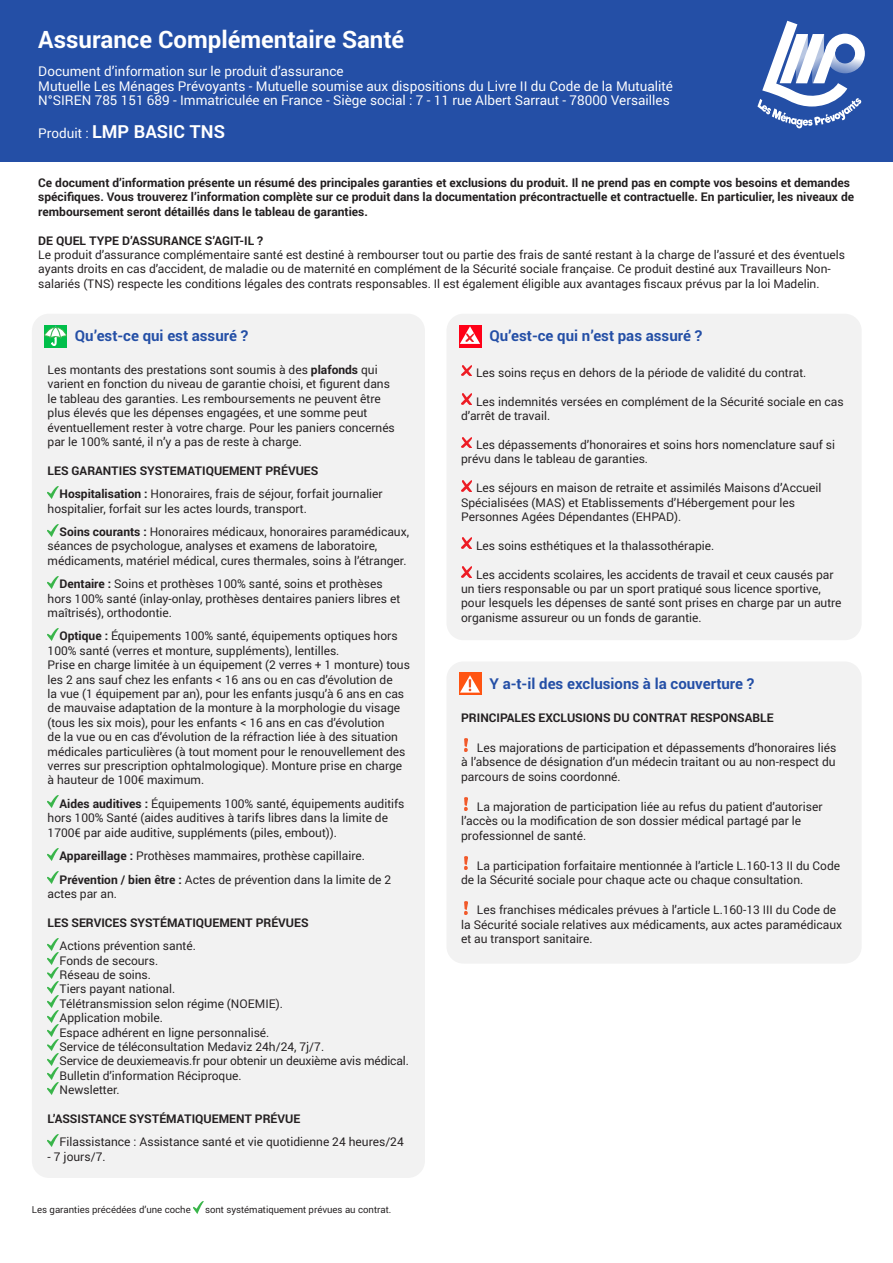
<style>
.page{position:relative;width:893px;height:1263px;background:#fff}
.page>*{position:absolute;margin:0;border:0;box-sizing:border-box;transform-origin:0 0}
.t1{font:700 24px "Roboto";color:#fff}
.t2{font:700 18px "Roboto";color:#fff}
.t3{font:700 15px "Roboto";color:#244fa6}
.t4{font:13.5px/14.2px "Roboto";color:#fff}
.t5{font:12px/14.4px "Roboto";color:#231f20}
.t6{font:700 12px/14.4px "Roboto";color:#231f20}
.t7{font:9.6px "Roboto";color:#231f20}
.s1{font-weight:400;font-size:13.5px}
.s2{font-weight:700}
.s3{font-weight:400}
</style>
<div class="page">
<div style="left:0;top:0;width:893px;height:162px;background:#244fa6"></div>
<svg style="left:757px;top:21px;width:108px;height:107px"></svg>
<svg style="left:193px;top:1201px;width:11px;height:12px"></svg>
<div style="left:32px;top:314px;width:393px;height:864px;background:#f2f2f2;border-radius:17px"></div>
<svg style="left:48px;top:486px;width:10px;height:12px"></svg>
<svg style="left:48px;top:524px;width:10px;height:12px"></svg>
<svg style="left:48px;top:576px;width:10px;height:12px"></svg>
<svg style="left:48px;top:628px;width:10px;height:12px"></svg>
<svg style="left:48px;top:796px;width:10px;height:12px"></svg>
<svg style="left:48px;top:848px;width:10px;height:12px"></svg>
<svg style="left:48px;top:871px;width:10px;height:12px"></svg>
<svg style="left:48px;top:938px;width:10px;height:156px"></svg>
<svg style="left:48px;top:1134px;width:10px;height:12px"></svg>
<svg style="left:44px;top:325px;width:23px;height:22px"></svg>
<div style="left:446px;top:314px;width:416px;height:326px;background:#f2f2f2;border-radius:17px"></div>
<svg style="left:461px;top:365px;width:11px;height:11px"></svg>
<svg style="left:461px;top:394px;width:11px;height:11px"></svg>
<svg style="left:461px;top:437px;width:11px;height:11px"></svg>
<svg style="left:461px;top:480px;width:11px;height:11px"></svg>
<svg style="left:461px;top:538px;width:11px;height:11px"></svg>
<svg style="left:461px;top:567px;width:11px;height:10px"></svg>
<div style="left:459px;top:325px;width:22px;height:22px;background:#ff0017"></div>
<svg style="left:460px;top:326px;width:20px;height:18px"></svg>
<div style="left:446px;top:661px;width:416px;height:302px;background:#f2f2f2;border-radius:17px"></div>
<svg style="left:464px;top:739px;width:4px;height:13px"></svg>
<img style="left:464px;top:797px;width:4px;height:14px">
<img style="left:464px;top:856px;width:4px;height:14px">
<svg style="left:464px;top:901px;width:4px;height:13px"></svg>
<div style="left:459px;top:673px;width:22px;height:22px;background:#ff5412"></div>
<svg style="left:460px;top:675px;width:20px;height:18px"></svg>
<h1 class="t1" style="left:38px;top:23px;width:367px">Assurance Complémentaire Santé</h1>
<p class="t4" style="left:38px;top:64px;width:636px">Document d’information sur le produit d’assurance<br>Mutuelle Les Ménages Prévoyants - Mutuelle soumise aux dispositions du Livre II du Code de la Mutualité<br>N°SIREN 785 151 689 - Immatriculée en France - Siège social : 7 - 11 rue Albert Sarraut - 78000 Versailles</p>
<h2 class="t2" style="left:38px;top:120px;width:188px"><span class="s1">Produit :</span> LMP BASIC TNS</h2>
<p class="t6" style="left:38px;top:175px;width:817px">Ce document d’information présente un résumé des principales garanties et exclusions du produit. Il ne prend pas en compte vos besoins et demandes spécifiques. Vous trouverez l’information complète sur ce produit dans la documentation précontractuelle et contractuelle. En particulier, les niveaux de remboursement seront détaillés dans le tableau de garanties.</p>
<p class="t6" style="left:38px;top:233px;width:226px">DE QUEL TYPE D’ASSURANCE S’AGIT-IL ?</p>
<p class="t5" style="left:38px;top:247px;width:808px">Le produit d’assurance complémentaire santé est destiné à rembourser tout ou partie des frais de santé restant à la charge de l’assuré et des éventuels ayants droits en cas d’accident, de maladie ou de maternité en complément de la Sécurité sociale française. Ce produit destiné aux Travailleurs Non&shy;salariés (TNS) respecte les conditions légales des contrats responsables. Il est également éligible aux avantages fiscaux prévus par la loi Madelin.</p>
<p class="t3" style="left:75px;top:326px;width:175px">Qu’est-ce qui est assuré ?</p>
<p class="t5" style="left:48px;top:362px;width:349px">Les montants des prestations sont soumis à des <span class="s2">plafonds</span> qui varient en fonction du niveau de garantie choisi, et figurent dans le tableau des garanties. Les remboursements ne peuvent être plus élevés que les dépenses engagées, et une somme peut éventuellement rester à votre charge. Pour les paniers concernés par le 100% santé, il n’y a pas de reste à charge.</p>
<p class="t6" style="left:60px;top:458px;width:325px;line-height:23.4px;text-indent:-12px">LES GARANTIES SYSTEMATIQUEMENT PRÉVUES<br>Hospitalisation : <span class="s3">Honoraires, frais de séjour, forfait journalier</span></p>
<p class="t5" style="left:60px;top:496px;width:351px;line-height:23.4px;text-indent:-12px">hospitalier, forfait sur les actes lourds, transport.<br><span class="s2">Soins courants :</span> Honoraires médicaux, honoraires paramédicaux,</p>
<p class="t5" style="left:48px;top:539px;width:360px">séances de psychologue, analyses et examens de laboratoire, médicaments, matériel médical, cures thermales, soins à l’étranger.</p>
<p class="t5" style="left:48px;top:576px;width:354px;text-indent:12px"><span class="s2">Dentaire :</span> Soins et prothèses 100% santé, soins et prothèses hors 100% santé (inlay-onlay, prothèses dentaires paniers libres et maîtrisés), orthodontie.</p>
<p class="t5" style="left:48px;top:629px;width:364px;text-indent:12px"><span class="s2">Optique :</span> Équipements 100% santé, équipements optiques hors 100% santé (verres et monture, suppléments), lentilles.<br>Prise en charge limitée à un équipement (2 verres + 1 monture) tous les 2 ans sauf chez les enfants &lt; 16 ans ou en cas d’évolution de<br>la vue (1 équipement par an), pour les enfants jusqu’à 6 ans en cas de mauvaise adaptation de la monture à la morphologie du visage (tous les six mois), pour les enfants &lt; 16 ans en cas d’évolution<br>de la vue ou en cas d’évolution de la réfraction liée à des situation médicales particulières (à tout moment pour le renouvellement des verres sur prescription ophtalmologique). Monture prise en charge à hauteur de 100€ maximum.</p>
<p class="t5" style="left:48px;top:796px;width:358px;text-indent:12px"><span class="s2">Aides auditives :</span> Équipements 100% santé, équipements auditifs hors 100% Santé (aides auditives à tarifs libres dans la limite de<br>1700€ par aide auditive, suppléments (piles, embout)).</p>
<p class="t5" style="left:60px;top:844px;width:333px;line-height:23.4px"><span class="s2">Appareillage :</span> Prothèses mammaires, prothèse capillaire.<br><span class="s2">Prévention / bien être :</span> Actes de prévention dans la limite de 2</p>
<p class="t5" style="left:48px;top:886px;width:71px">actes par an.</p>
<p class="t6" style="left:48px;top:915px;width:262px">LES SERVICES SYSTÉMATIQUEMENT PRÉVUES</p>
<p class="t5" style="left:60px;top:938px;width:351px">Actions prévention santé.<br>Fonds de secours.<br>Réseau de soins.<br>Tiers payant national.<br>Télétransmission selon régime (NOEMIE).<br>Application mobile.<br>Espace adhérent en ligne personnalisé.<br>Service de téléconsultation Medaviz 24h/24, 7j/7.<br>Service de deuxiemeavis.fr pour obtenir un deuxième avis médical.<br>Bulletin d’information Réciproque.<br>Newsletter.</p>
<p class="t6" style="left:48px;top:1111px;width:254px">L’ASSISTANCE SYSTÉMATIQUEMENT PRÉVUE</p>
<p class="t5" style="left:60px;top:1134px;width:346px">Filassistance : Assistance santé et vie quotidienne 24 heures/24</p>
<p class="t5" style="left:48px;top:1149px;width:59px">- 7 jours/7.</p>
<p class="t7" style="left:32px;top:1203px;width:160px">Les garanties précédées d’une coche</p>
<p class="t7" style="left:205px;top:1203px;width:188px">sont systématiquement prévues au contrat.</p>
<p class="t3" style="left:489px;top:326px;width:214px">Qu’est-ce qui n’est pas assuré ?</p>
<p class="t5" style="left:476px;top:365px;width:332px">Les soins reçus en dehors de la période de validité du contrat.</p>
<p class="t5" style="left:461px;top:394px;width:384px;text-indent:15px">Les indemnités versées en complément de la Sécurité sociale en cas d’arrêt de travail.</p>
<p class="t5" style="left:461px;top:437px;width:375px;text-indent:15px">Les dépassements d’honoraires et soins hors nomenclature sauf si prévu dans le tableau de garanties.</p>
<p class="t5" style="left:461px;top:480px;width:362px;text-indent:15px">Les séjours en maison de retraite et assimilés Maisons d’Accueil<br>Spécialisées (MAS) et Etablissements d’Hébergement pour les<br>Personnes Agées Dépendantes (EHPAD).</p>
<p class="t5" style="left:476px;top:538px;width:240px">Les soins esthétiques et la thalassothérapie.</p>
<p class="t5" style="left:461px;top:567px;width:382px;text-indent:15px">Les accidents scolaires, les accidents de travail et ceux causés par un tiers responsable ou par un sport pratiqué sous licence sportive, pour lesquels les dépenses de santé sont prises en charge par un autre organisme assureur ou un fonds de garantie.</p>
<p class="t3" style="left:489px;top:673px;width:266px">Y a-t-il des exclusions à la couverture ?</p>
<p class="t6" style="left:461px;top:710px;width:314px">PRINCIPALES EXCLUSIONS DU CONTRAT RESPONSABLE</p>
<p class="t5" style="left:461px;top:740px;width:377px;text-align:justify;text-indent:16px">Les majorations de participation et dépassements d’honoraires liés à l’absence de désignation d’un médecin traitant ou au non-respect du parcours de soins coordonné.</p>
<p class="t5" style="left:461px;top:799px;width:363px;text-indent:16px">La majoration de participation liée au refus du patient d’autoriser l’accès ou la modification de son dossier médical partagé par le professionnel de santé.</p>
<p class="t5" style="left:461px;top:858px;width:381px;text-indent:16px">La participation forfaitaire mentionnée à l’article L.160-13 II du Code de la Sécurité sociale pour chaque acte ou chaque consultation.</p>
<p class="t5" style="left:461px;top:902px;width:383px;text-indent:16px">Les franchises médicales prévues à l’article L.160-13 III du Code de la Sécurité sociale relatives aux médicaments, aux actes paramédicaux et au transport sanitaire.</p>
</div>
